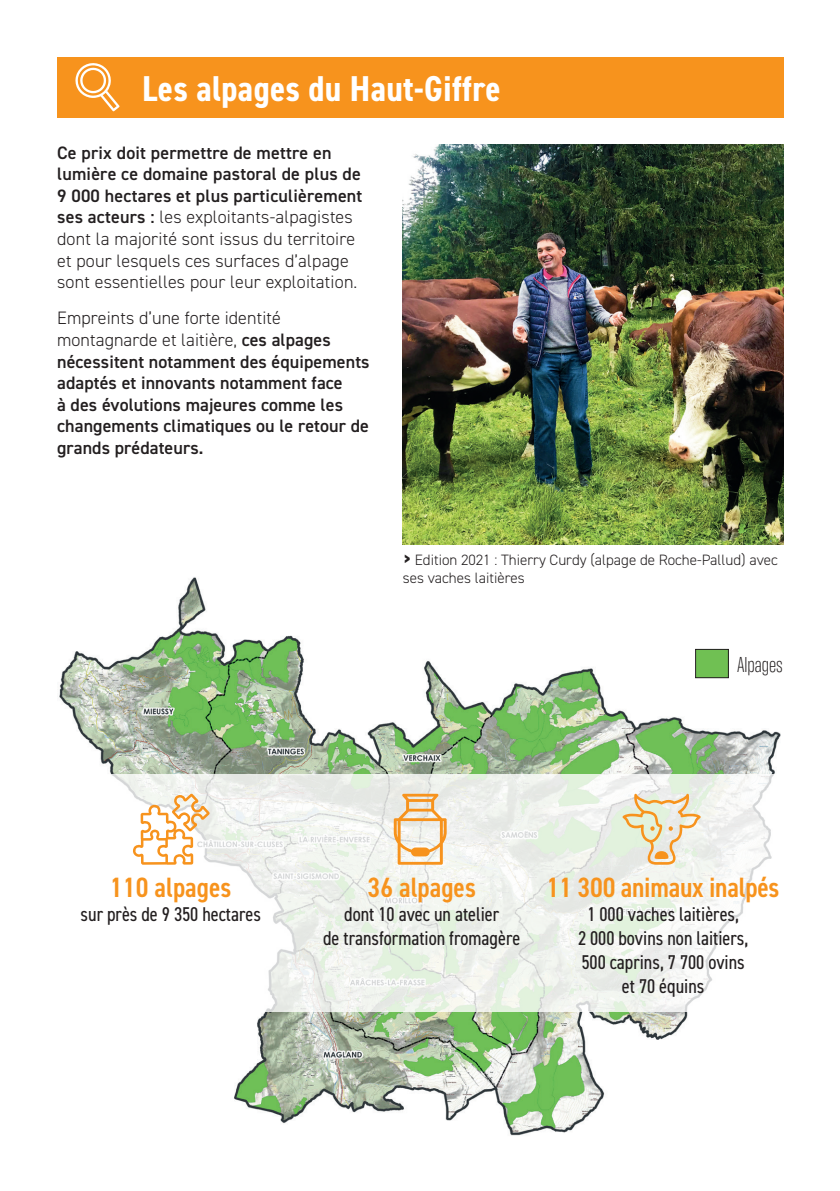
<style>
.page{position:relative;width:840px;height:1191px;background:#fff}
.page>*{position:absolute;margin:0;border:0;box-sizing:border-box;transform-origin:0 0}
.t1{font:700 condensed 36px "DIN2014";letter-spacing:.01em;color:#fff}
.t2{font:600 condensed 28px "DIN2014";letter-spacing:-.005em;color:#f7931d}
.t3{font:300 22px "Antarctican Headline";color:#231f20}
.t4{font:condensed 20px/24px "DIN2014";color:#231f20;text-align:center}
.t5{font:300 18px/21.6px "DIN2014";letter-spacing:.01em;color:#231f20}
.t6{font:600 18px/21.6px "DIN2014";letter-spacing:.005em;color:#231f20}
.t7{font:300 15px/18px "DIN2014";color:#231f20}
.s1{font-weight:600}
.s2{font-weight:300}
.s3{font-weight:700;font-stretch:condensed;font-size:18px}
</style>
<div class="page">
<div style="left:57px;top:57px;width:725px;height:61px;background:#f7931d"></div>
<svg style="left:75px;top:63px;width:44px;height:48px"></svg>
<img style="left:403px;top:145px;width:379px;height:399px">
<img style="left:59px;top:577px;width:722px;height:559px">
<svg style="left:59px;top:774px;width:722px;height:237px"></svg>
<svg style="left:132px;top:793px;width:77px;height:71px"></svg>
<svg style="left:393px;top:793px;width:53px;height:71px"></svg>
<svg style="left:622px;top:793px;width:78px;height:71px;background:#eadec1"></svg>
<div style="left:695px;top:649px;width:33px;height:28px;background:#70c053"></div>
<div style="left:695px;top:649px;width:33px;height:29px;border:1px solid #231f20"></div>
<h1 class="t1" style="left:142px;top:64px;width:360px">Les alpages du Haut-Giffre</h1>
<p class="t5" style="left:57px;top:142px;width:306px"><span class="s1">Ce prix doit permettre de mettre en lumière ce domaine pastoral de plus de 9 000 hectares et plus particulièrement ses acteurs :</span> les exploitants-alpagistes dont la majorité sont issus du territoire et pour lesquels ces surfaces d’alpage sont essentielles pour leur exploitation.</p>
<p class="t6" style="left:57px;top:307px;width:314px"><span class="s2">Empreints d’une forte identité montagnarde et laitière,</span> ces alpages nécessitent notamment des équipements adaptés et innovants notamment face<br>à des évolutions majeures comme les changements climatiques ou le retour de grands prédateurs.</p>
<p class="t7" style="left:403px;top:550px;width:376px"><span class="s3">&gt;</span> Edition 2021 : Thierry Curdy (alpage de Roche-Pallud) avec ses vaches laitières</p>
<p class="t3" style="left:737px;top:649px;width:47px">Alpages</p>
<h2 class="t2" style="left:110px;top:868px;width:123px">110 alpages</h2>
<p class="t4" style="left:81px;top:901px;width:182px">sur près de 9 350 hectares</p>
<h2 class="t2" style="left:367px;top:868px;width:110px">36 alpages</h2>
<p class="t4" style="left:323px;top:901px;width:198px">dont 10 avec un atelier<br>de transformation fromagère</p>
<h2 class="t2" style="left:546px;top:868px;width:234px">11 300 animaux inalpés</h2>
<p class="t4" style="left:577px;top:901px;width:172px">1 000 vaches laitières,<br>2 000 bovins non laitiers,<br>500 caprins, 7 700 ovins et 70 équins</p>
</div>
